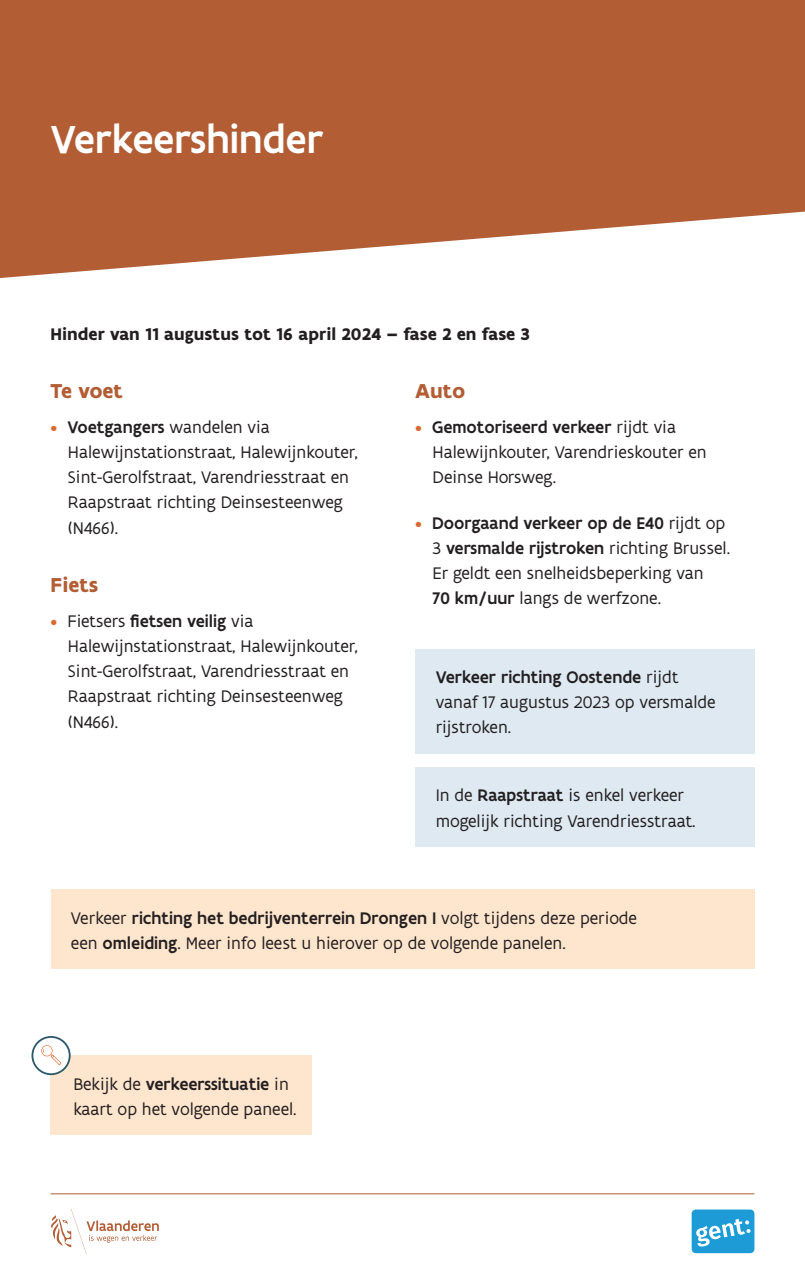
<style>
.page{position:relative;width:805px;height:1281px;background:#fff}
.page>*{position:absolute;margin:0;border:0;box-sizing:border-box;transform-origin:0 0}
.t1{font:500 42px "Flanders Art Sans";color:#fff}
.t2{font:700 21.6px "Flanders Art Sans";color:#b25d34}
.t3{font:18px/25.2px "Flanders Art Sans";color:#231f20}
.t4{font:700 18px "Flanders Art Sans";color:#231f20}
.s1{color:#da6b30}
.s2{font-weight:500}
</style>
<div class="page">
<svg style="left:0;top:0;width:804px;height:278px;background:#bb704c"></svg>
<svg style="left:691px;top:1209px;width:63px;height:44px;background:#44acde"></svg>
<hr style="left:51px;top:1193px;width:703px;height:1px;background:#b25d34">
<svg style="left:51px;top:1209px;width:108px;height:45px"></svg>
<div style="left:415px;top:767px;width:339px;height:80px;background:#dee9f2"></div>
<div style="left:415px;top:649px;width:339px;height:104px;background:#dee9f2"></div>
<div style="left:51px;top:889px;width:703px;height:80px;background:#fee5cd"></div>
<div style="left:51px;top:1055px;width:261px;height:80px;background:#fee5cd"></div>
<svg style="left:32px;top:1037px;width:38px;height:37px"></svg>
<div style="left:31px;top:1036px;width:40px;height:39px;border:2px solid #2a5868;border-radius:50%"></div>
<svg style="left:41px;top:1044px;width:21px;height:21px"></svg>
<h1 class="t1" style="left:51px;top:113px;width:275px">Verkeershinder</h1>
<p class="t4" style="left:51px;top:322px;width:481px">Hinder van 11 augustus tot 16 april 2024 – fase 2 en fase 3</p>
<p class="t2" style="left:51px;top:378px;width:74px">Te voet</p>
<p class="t3" style="left:68px;top:414px;width:291px;text-indent:-17px"><span class="s1">•</span> <span class="s2">Voetgangers</span> wandelen via<br>Halewijnstationstraat, Halewijnkouter,<br>Sint-Gerolfstraat, Varendriesstraat en<br>Raapstraat richting Deinsesteenweg (N466).</p>
<p class="t2" style="left:51px;top:571px;width:49px">Fiets</p>
<p class="t3" style="left:68px;top:608px;width:291px;text-indent:-17px"><span class="s1">•</span> Fietsers <span class="s2">fietsen veilig</span> via<br>Halewijnstationstraat, Halewijnkouter,<br>Sint-Gerolfstraat, Varendriesstraat en<br>Raapstraat richting Deinsesteenweg (N466).</p>
<p class="t2" style="left:415px;top:378px;width:52px">Auto</p>
<p class="t3" style="left:432px;top:414px;width:276px;text-indent:-17px"><span class="s1">•</span> <span class="s2">Gemotoriseerd verkeer</span> rijdt via<br>Halewijnkouter, Varendrieskouter en<br>Deinse Horsweg.</p>
<p class="t3" style="left:432px;top:510px;width:299px;text-indent:-17px"><span class="s1">•</span> <span class="s2">Doorgaand verkeer op de E40</span> rijdt op 3 <span class="s2">versmalde rijstroken</span> richting Brussel.<br>Er geldt een snelheidsbeperking van<br><span class="s2">70 km/uur</span> langs de werfzone.</p>
<p class="t3" style="left:435px;top:664px;width:281px"><span class="s2">Verkeer richting Oostende</span> rijdt vanaf 17 augustus 2023 op versmalde rijstroken.</p>
<p class="t3" style="left:435px;top:782px;width:261px">In de <span class="s2">Raapstraat</span> is enkel verkeer mogelijk richting Varendriesstraat.</p>
<p class="t3" style="left:71px;top:905px;width:567px">Verkeer <span class="s2">richting het bedrijventerrein Drongen I</span> volgt tijdens deze periode een <span class="s2">omleiding</span>. Meer info leest u hierover op de volgende panelen.</p>
<p class="t3" style="left:73px;top:1070px;width:224px">Bekijk de <span class="s2">verkeerssituatie</span> in kaart op het volgende paneel.</p>
</div>
